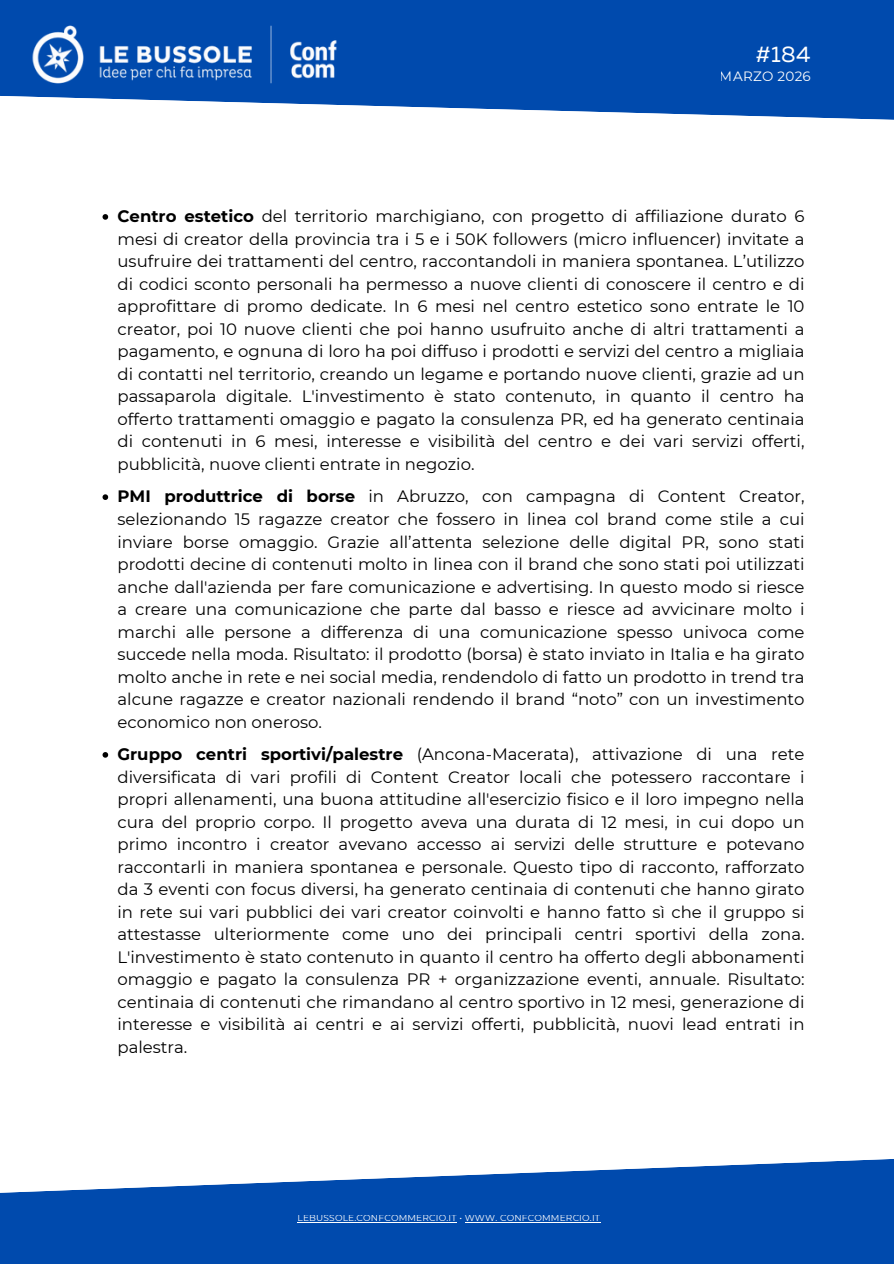
<style>
.page{position:relative;width:894px;height:1264px;background:#fff}
.page>*{position:absolute;margin:0;border:0;box-sizing:border-box;transform-origin:0 0}
.t1{font:22.5px "Muller";color:#fff}
.t2{font:22.2px "Muller";color:#fff}
.t3{font:16.5px/22.5px "Montserrat";color:#000;text-align:justify}
.t4{font:13.5px "Montserrat";letter-spacing:.02em;color:#fff}
.t5{font:12px "Montserrat";letter-spacing:.02em;color:#fff}
.t6{font:9px "Montserrat";letter-spacing:.02em;color:#fff}
.s1{font-weight:700}
</style>
<div class="page">
<svg style="left:0;top:0;width:893px;height:120px;background:#2363b8"></svg>
<svg style="left:0;top:1159px;width:893px;height:104px;fill:#004aad"></svg>
<hr style="left:297px;top:1222px;width:159px;height:1px;background:#fff">
<hr style="left:464px;top:1222px;width:136px;height:1px;background:#fff">
<img style="left:13px;top:13px;width:343px;height:84px">
<svg style="left:102px;top:214px;width:6px;height:6px"></svg>
<svg style="left:102px;top:494px;width:6px;height:6px"></svg>
<svg style="left:102px;top:752px;width:6px;height:5px"></svg>
<h2 class="t2" style="left:768px;top:38px;width:59px">#035</h2>
<p class="t5" style="left:729px;top:61px;width:98px">FEBBRAIO 2021</p>
<h1 class="t1" style="left:755px;top:45px;width:56px">#184</h1>
<p class="t4" style="left:719px;top:68px;width:92px">MARZO 2026</p>
<p class="t3" style="left:117px;top:205px;width:688px"><span class="s1">Centro estetico</span> del territorio marchigiano, con progetto di affiliazione durato 6 mesi di creator della provincia tra i 5 e i 50K followers (micro influencer) invitate a usufruire dei trattamenti del centro, raccontandoli in maniera spontanea. L’utilizzo di codici sconto personali ha permesso a nuove clienti di conoscere il centro e di approfittare di promo dedicate. In 6 mesi nel centro estetico sono entrate le 10 creator, poi 10 nuove clienti che poi hanno usufruito anche di altri trattamenti a pagamento, e ognuna di loro ha poi diffuso i prodotti e servizi del centro a migliaia di contatti nel territorio, creando un legame e portando nuove clienti, grazie ad un passaparola digitale. L'investimento è stato contenuto, in quanto il centro ha offerto trattamenti omaggio e pagato la consulenza PR, ed ha generato centinaia di contenuti in 6 mesi, interesse e visibilità del centro e dei vari servizi offerti, pubblicità, nuove clienti entrate in negozio.</p>
<p class="t3" style="left:117px;top:485px;width:688px"><span class="s1">PMI produttrice di borse</span> in Abruzzo, con campagna di Content Creator, selezionando 15 ragazze creator che fossero in linea col brand come stile a cui inviare borse omaggio. Grazie all’attenta selezione delle digital PR, sono stati prodotti decine di contenuti molto in linea con il brand che sono stati poi utilizzati anche dall'azienda per fare comunicazione e advertising. In questo modo si riesce a creare una comunicazione che parte dal basso e riesce ad avvicinare molto i marchi alle persone a differenza di una comunicazione spesso univoca come succede nella moda. Risultato: il prodotto (borsa) è stato inviato in Italia e ha girato molto anche in rete e nei social media, rendendolo di fatto un prodotto in trend tra alcune ragazze e creator nazionali rendendo il brand “noto” con un investimento economico non oneroso.</p>
<p class="t3" style="left:117px;top:743px;width:688px"><span class="s1">Gruppo centri sportivi/palestre</span> (Ancona-Macerata), attivazione di una rete diversificata di vari profili di Content Creator locali che potessero raccontare i propri allenamenti, una buona attitudine all'esercizio fisico e il loro impegno nella cura del proprio corpo. Il progetto aveva una durata di 12 mesi, in cui dopo un primo incontro i creator avevano accesso ai servizi delle strutture e potevano raccontarli in maniera spontanea e personale. Questo tipo di racconto, rafforzato da 3 eventi con focus diversi, ha generato centinaia di contenuti che hanno girato in rete sui vari pubblici dei vari creator coinvolti e hanno fatto sì che il gruppo si attestasse ulteriormente come uno dei principali centri sportivi della zona.<br>L'investimento è stato contenuto in quanto il centro ha offerto degli abbonamenti omaggio e pagato la consulenza PR + organizzazione eventi, annuale. Risultato: centinaia di contenuti che rimandano al centro sportivo in 12 mesi, generazione di interesse e visibilità ai centri e ai servizi offerti, pubblicità, nuovi lead entrati in palestra.</p>
<p class="t6" style="left:303px;top:1210px;width:304px">LEBUSSOLE.CONFCOMMERCIO.IT • WWW. CONFCOMMERCIO.IT</p>
<p class="t6" style="left:297px;top:1212px;width:304px">LEBUSSOLE.CONFCOMMERCIO.IT • WWW. CONFCOMMERCIO.IT</p>
</div>
